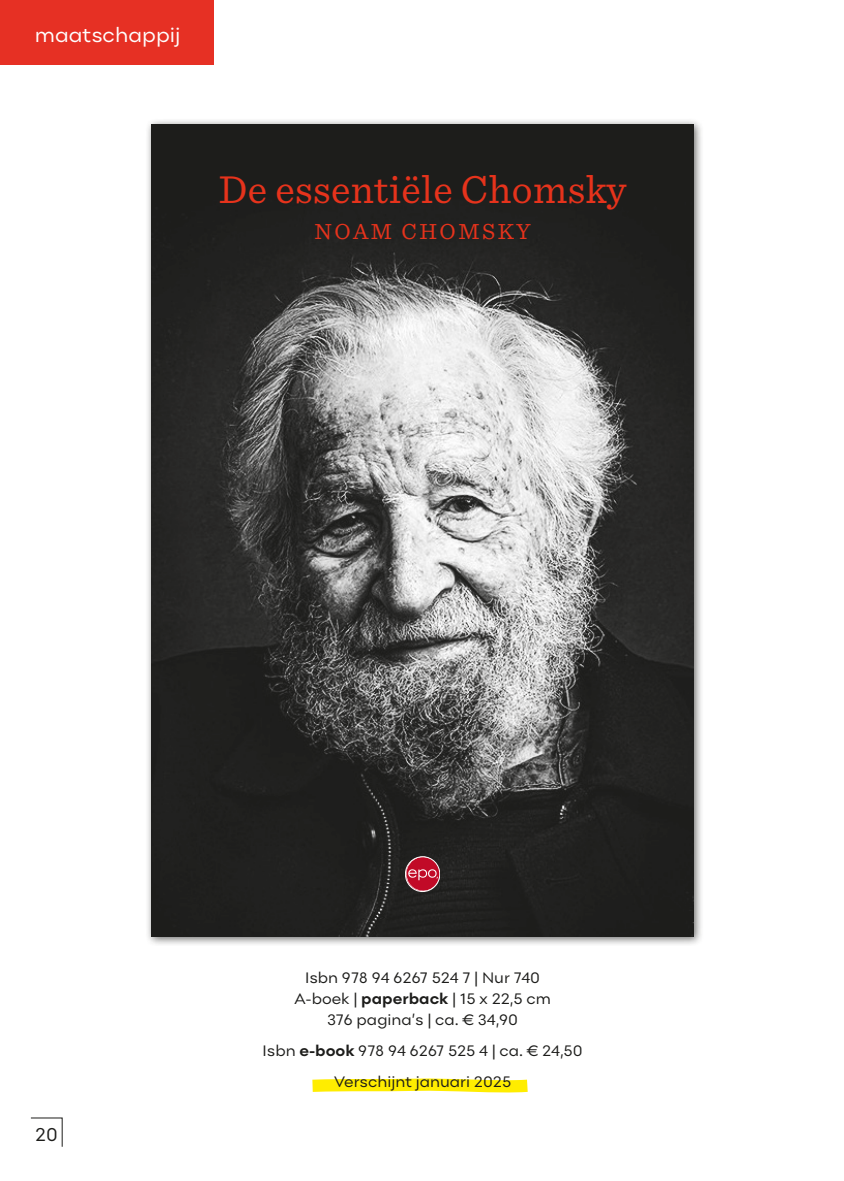
<style>
.page{position:relative;width:844px;height:1181px;background:#fff}
.page>*{position:absolute;margin:0;border:0;box-sizing:border-box;transform-origin:0 0}
.t1{font:40.77px "Sentinel";letter-spacing:.01em;color:#e6331c}
.t2{font:22.93px "Sentinel";letter-spacing:.11em;color:#e6331c}
.t3{font:21px "Point";color:#fff}
.t4{font:19.25px "Point";color:#1d1d1b}
.t5{font:15.75px/21px "Point";color:#1d1d1b;text-align:center}
.s1{font-weight:700}
</style>
<div class="page">
<svg style="left:312px;top:1078px;width:216px;height:15px;background:#fff02f"></svg>
<svg style="left:30px;top:1117px;width:33px;height:30px"></svg>
<div style="left:145px;top:117px;width:558px;height:829px;background:#1d1d1b;opacity:.65"></div>
<img style="left:152px;top:124px;width:541px;height:812px">
<svg style="left:405px;top:856px;width:35px;height:36px"></svg>
<div style="left:0;top:0;width:213px;height:64px;background:#e63024"></div>
<h3 class="t3" style="left:35px;top:22px;width:147px">maatschappij</h3>
<h1 class="t1" style="left:219px;top:159px;width:409px">De essentiële Chomsky</h1>
<h2 class="t2" style="left:314px;top:214px;width:218px">NOAM CHOMSKY</h2>
<p class="t4" style="left:35px;top:1122px;width:24px">20</p>
<p class="t5" style="left:294px;top:967px;width:258px">Isbn 978 94 6267 524 7 | Nur 740<br>A-boek | <span class="s1">paperback</span> | 15 x 22,5 cm<br>376 pagina’s | ca. € 34,90</p>
<p class="t5" style="left:262px;top:1034px;width:321px;line-height:31px">Isbn <span class="s1">e-book</span> 978 94 6267 525 4 | ca. € 24,50<br>Verschijnt januari 2025</p>
</div>
